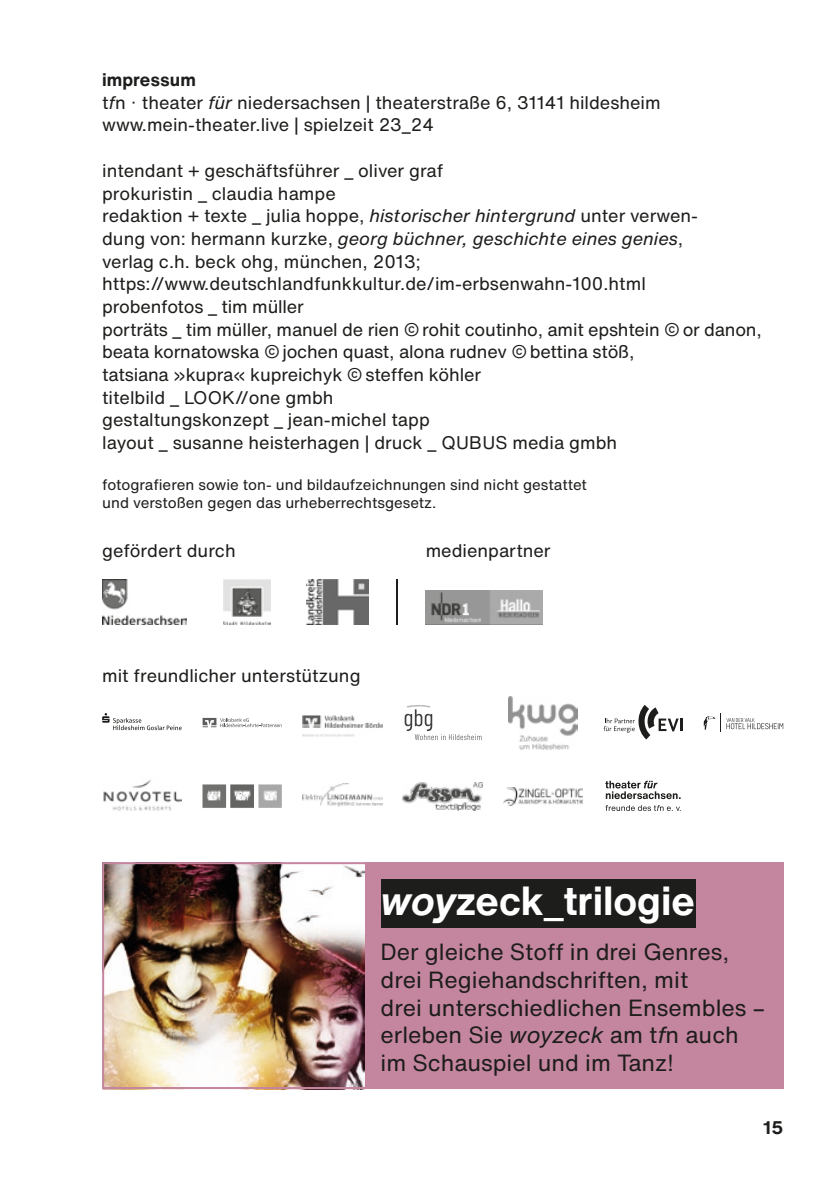
<style>
.page{position:relative;width:840px;height:1191px;background:#fff}
.page>*{position:absolute;margin:0;border:0;box-sizing:border-box;transform-origin:0 0}
.t1{font:700 40px "Helvetica Now Text";color:#fff}
.t2{font:23px/27.6px "Helvetica Now Text";color:#1d1d1b}
.t3{font:18px/22.6px "Helvetica Now Text";color:#1d1d1b}
.t4{font:700 18px "Helvetica Now Text";color:#1d1d1b}
.t5{font:15px/18px "Helvetica Now Text";color:#1d1d1b}
.s1{font-weight:700}
.s2{font-style:italic}
</style>
<div class="page">
<img style="left:102px;top:862px;width:680px;height:227px">
<img style="left:102px;top:579px;width:84px;height:46px">
<img style="left:224px;top:579px;width:46px;height:46px">
<img style="left:306px;top:579px;width:63px;height:46px">
<img style="left:425px;top:590px;width:117px;height:35px">
<hr style="left:396px;top:579px;width:2px;height:46px;background:#1d1d1b">
<svg style="left:404px;top:705px;width:77px;height:35px"></svg>
<svg style="left:703px;top:713px;width:79px;height:19px"></svg>
<svg style="left:603px;top:705px;width:79px;height:34px"></svg>
<img style="left:508px;top:696px;width:69px;height:53px">
<svg style="left:102px;top:713px;width:79px;height:17px"></svg>
<img style="left:302px;top:715px;width:80px;height:22px">
<svg style="left:202px;top:718px;width:79px;height:9px"></svg>
<img style="left:103px;top:779px;width:78px;height:32px">
<img style="left:302px;top:783px;width:80px;height:23px">
<img style="left:403px;top:782px;width:79px;height:28px">
<img style="left:503px;top:787px;width:79px;height:18px">
<svg style="left:605px;top:805px;width:75px;height:6px"></svg>
<svg style="left:605px;top:781px;width:75px;height:18px"></svg>
<img style="left:202px;top:784px;width:80px;height:24px">
<p class="t3" style="left:102px;top:68px;width:560px"><span class="s1">impressum<br></span>t<span class="s2">f</span>n · theater <span class="s2">für</span> niedersachsen | theaterstraße 6, 31141 hildesheim www.mein-theater.live | spielzeit 23_24</p>
<p class="t3" style="left:102px;top:159px;width:660px">intendant + geschäftsführer _ oliver graf<br>prokuristin _ claudia hampe<br>redaktion + texte _ julia hoppe, <span class="s2">historischer hintergrund</span> unter verwen-<br>dung von: hermann kurzke, <span class="s2">georg büchner, geschichte eines genies</span>,<br>verlag c.h. beck ohg, münchen, 2013; https://www.deutschlandfunkkultur.de/im-erbsenwahn-100.html<br>probenfotos _ tim müller<br>porträts _ tim müller, manuel de rien © rohit coutinho, amit epshtein © or danon, beata kornatowska © jochen quast, alona rudnev © bettina stöß,<br>tatsiana »kupra« kupreichyk © steffen köhler<br>titelbild _ LOOK//one gmbh<br>gestaltungskonzept _ jean-michel tapp<br>layout _ susanne heisterhagen | druck _ QUBUS media gmbh</p>
<p class="t5" style="left:102px;top:475px;width:486px">fotografieren sowie ton- und bildaufzeichnungen sind nicht gestattet und verstoßen gegen das urheberrechtsgesetz.</p>
<p class="t3" style="left:102px;top:538px;width:135px">gefördert durch</p>
<p class="t3" style="left:425px;top:538px;width:126px">medienpartner</p>
<p class="t3" style="left:102px;top:663px;width:260px">mit freundlicher unterstützung</p>
<h1 class="t1" style="left:380px;top:870px;width:316px"><span class="s2">woy</span>zeck_trilogie</h1>
<p class="t2" style="left:380px;top:937px;width:386px">Der gleiche Stoff in drei Genres, drei Regiehandschriften, mit<br>drei unterschiedlichen Ensembles – erleben Sie <span class="s2">woyzeck</span> am t<span class="s2">f</span>n auch im Schauspiel und im Tanz!</p>
<p class="t4" style="left:762px;top:1114px;width:22px">15</p>
</div>
